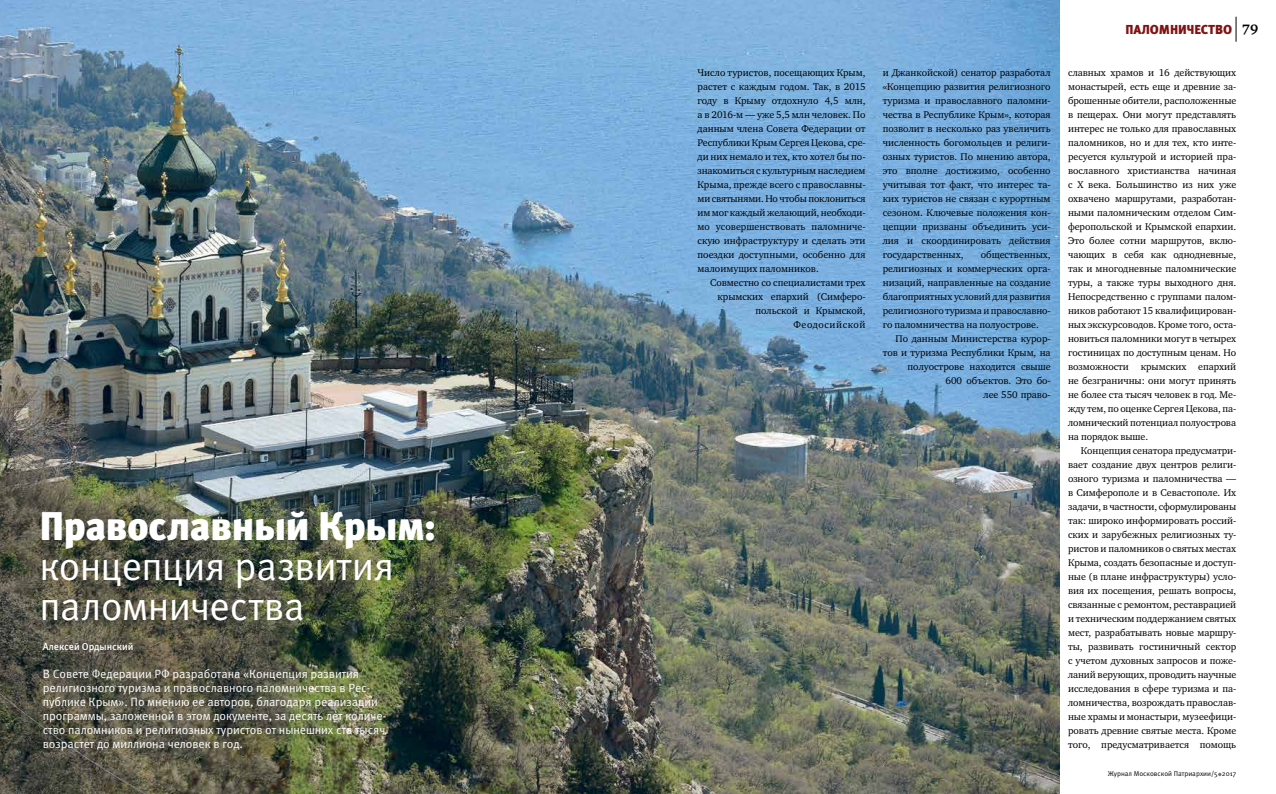
<style>
.page{position:relative;width:1276px;height:794px;background:#fff}
.page>*{position:absolute;margin:0;border:0;box-sizing:border-box;transform-origin:0 0}
.t1{font:40px/40px "Meta Pro";letter-spacing:-.02em;color:#fff}
.t2{font:900 40px "Meta Pro";letter-spacing:-.025em;color:#fff}
.t3{font:700 14px "Charter ITC";color:#000}
.t4{font:900 13px "Meta Pro";letter-spacing:-.005em;color:#7f1416}
.t5{font:12px/14px "Meta Pro";letter-spacing:-.005em;color:#fff}
.t6{font:10px/14px "Charter ITC";letter-spacing:-.005em;color:#000;text-align:justify}
.t7{font:500 10px "Meta Pro";letter-spacing:-.005em;color:#fff}
.t8{font:7px "Meta Pro";color:#000}
</style>
<div class="page">
<svg style="left:1235px;top:17px;width:1px;height:25px"></svg>
<img style="left:0;top:0;width:1059px;height:794px">
<h1 class="t2" style="left:40px;top:501px;width:398px">Православный Крым:</h1>
<h1 class="t1" style="left:40px;top:547px;width:356px">концепция развития паломничества</h1>
<p class="t7" style="left:43px;top:640px;width:92px">Алексей Ордынский</p>
<p class="t5" style="left:43px;top:667px;width:345px">В Совете Федерации РФ разработана «Концепция развития религиозного туризма и православного паломничества в Рес&shy;публике Крым». По мнению ее авторов, благодаря реализации программы, заложенной в этом документе, за десять лет количе&shy;ство паломников и религиозных туристов от нынешних ста тысяч возрастет до миллиона человек в год.</p>
<p class="t6" style="left:697px;top:65px;width:170px">Число туристов, посещающих Крым, растет с каждым годом. Так, в 2015 году в Крыму отдохнуло 4,5 млн, а в 2016-м — уже 5,5 млн человек. По данным члена Совета Федерации от Республики Крым Сергея Цекова, сре&shy;ди них немало и тех, кто хотел бы по&shy;знакомиться с культурным наследием Крыма, прежде всего с православны&shy;ми святынями. Но чтобы поклониться им мог каждый желающий, необходи&shy;мо усовершенствовать паломниче&shy;скую инфраструктуру и сделать эти поездки доступными, особенно для малоимущих паломников.</p>
<p class="t6" style="left:710px;top:275px;width:157px;text-align:right">Cовместно со специалистами трех крымских епархий (Симферо&shy;польской и Крымской,<br>Феодосийской</p>
<p class="t6" style="left:883px;top:65px;width:169px">и Джанкойской) сенатор разработал «Концепцию развития религиозного туризма и православного паломни&shy;чества в Республике Крым», которая позволит в несколько раз увеличить численность богомольцев и религи&shy;озных туристов. По мнению автора, это вполне достижимо, особенно учитывая тот факт, что интерес та&shy;ких туристов не связан с курортным сезоном. Ключевые положения кон&shy;цепции призваны объединить уси&shy;лия и скоординировать действия государственных,</p>
<p class="t6" style="left:883px;top:247px;width:169px;text-indent:98px">общественных, религиозных и коммерческих орга&shy;низаций, направленные на создание благоприятных условий для развития религиозного туризма и православно&shy;го паломничества на полуострове.</p>
<p class="t6" style="left:883px;top:331px;width:169px;text-align:right">По данным Министерства курор&shy;тов и туризма Республики Крым, на полуострове находится свыше<br>600 объектов. Это бо-<br>лее 550 право-</p>
<h3 class="t4" style="left:1125px;top:21px;width:108px">ПАЛОМНИЧЕСТВО</h3>
<h2 class="t3" style="left:1242px;top:20px;width:18px">79</h2>
<p class="t6" style="left:1068px;top:65px;width:170px">славных храмов и 16 действующих монастырей, есть еще и древние за&shy;брошенные обители, расположенные в пещерах. Они могут представлять интерес не только для православных паломников, но и для тех, кто инте&shy;ресуется культурой и историей пра&shy;вославного христианства начиная с X века. Большинство из них уже охвачено маршрутами, разработан&shy;ными паломническим отделом Сим&shy;феропольской и Крымской епархии.<br>Это более сотни маршрутов, вклю&shy;чающих в себя как однодневные, так и многодневные паломнические туры, а также туры выходного дня.<br>Непосредственно с группами палом&shy;ников работают 15 квалифицирован&shy;ных экскурсоводов. Кроме того, оста&shy;новиться паломники могут в четырех гостиницах по доступным ценам. Но возможности крымских епархий не безграничны: они могут принять не более ста тысяч человек в год. Ме&shy;жду тем, по оценке Сергея Цекова, па&shy;ломнический потенциал полуострова на порядок выше.</p>
<p class="t6" style="left:1068px;top:443px;width:170px;text-indent:13px">Концепция сенатора предусматри&shy;вает создание двух центров религи&shy;озного туризма и паломничества — в Симферополе и в Севастополе. Их задачи, в частности, сформулированы так: широко информировать россий&shy;ских и зарубежных религиозных ту&shy;ристов и паломников о святых местах Крыма, создать безопасные и доступ&shy;ные (в плане инфраструктуры) усло&shy;вия их посещения, решать вопросы, связанные с ремонтом, реставрацией и техническим поддержанием святых мест, разрабатывать новые маршру&shy;ты, развивать гостиничный сектор с учетом духовных запросов и поже&shy;ланий верующих, проводить научные исследования в сфере туризма и па&shy;ломничества, возрождать православ&shy;ные храмы и монастыри, музеефици&shy;ровать древние святые места. Кроме того, предусматривается помощь</p>
<p class="t8" style="left:1107px;top:769px;width:130px">Журнал Московской Патриархии/5 2017</p>
</div>
